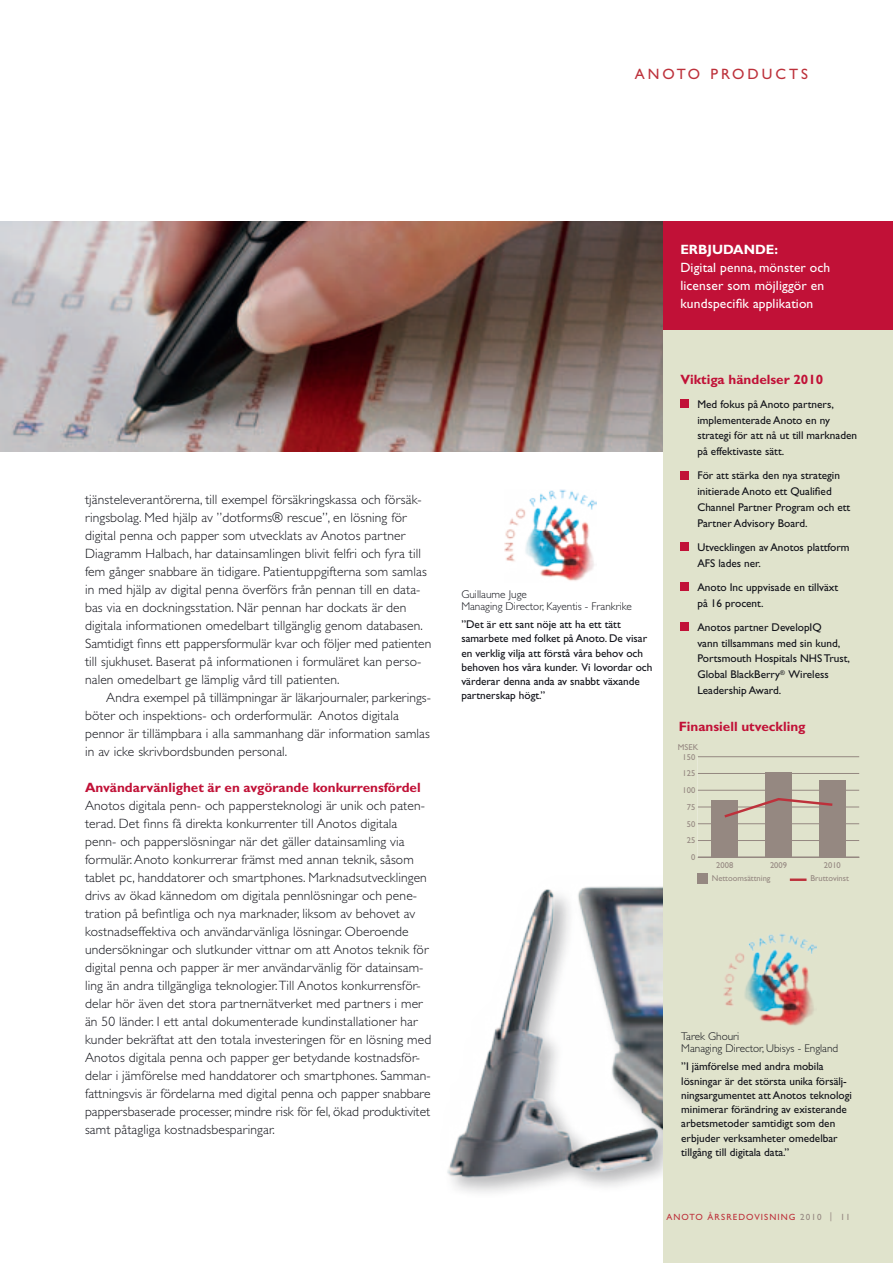
<style>
.page{position:relative;width:893px;height:1263px;background:#fff}
.page>*{position:absolute;margin:0;border:0;box-sizing:border-box;transform-origin:0 0}
.t1{font:15px "Gill Sans";color:#bd313b}
.t2{font:300 13.5px/18px "Gill Sans";letter-spacing:.01em;color:#101118}
.t3{font:700 13.5px "Gill Sans";color:#c11137}
.t4{font:13.5px/18px "Gill Sans";letter-spacing:.01em;color:#fff}
.t5{font:700 13.5px "Gill Sans";letter-spacing:.145em;color:#fff}
.t6{font:11.25px/15.8px "Gill Sans";color:#101118}
.t7{font:300 11.25px/12px "Gill Sans";color:#101118}
.t8{font:9px "Gill Sans";letter-spacing:.12em;color:#bd313b}
.t9{font:8.55px "Gill Sans";color:#958881}
.s1{color:#958881}
</style>
<div class="page">
<img style="left:447px;top:886px;width:216px;height:305px">
<img style="left:0;top:221px;width:663px;height:230px">
<div style="left:663px;top:221px;width:230px;height:1042px;background:#e0e3cc"></div>
<div style="left:663px;top:221px;width:230px;height:109px;background:#c11137"></div>
<div style="left:680px;top:399px;width:9px;height:9px;background:#c11137"></div>
<div style="left:680px;top:471px;width:9px;height:8px;background:#c11137"></div>
<div style="left:680px;top:542px;width:9px;height:9px;background:#c11137"></div>
<div style="left:680px;top:582px;width:9px;height:9px;background:#c11137"></div>
<div style="left:680px;top:622px;width:9px;height:9px;background:#c11137"></div>
<hr style="left:698px;top:840px;width:161px;height:1px;background:#958881">
<hr style="left:698px;top:823px;width:161px;height:1px;background:#958881">
<hr style="left:698px;top:807px;width:161px;height:1px;background:#958881">
<hr style="left:698px;top:790px;width:161px;height:1px;background:#958881">
<hr style="left:698px;top:773px;width:161px;height:1px;background:#958881">
<hr style="left:698px;top:756px;width:161px;height:1px;background:#958881">
<div style="left:712px;top:800px;width:26px;height:57px;background:#958881"></div>
<div style="left:765px;top:772px;width:27px;height:85px;background:#958881"></div>
<div style="left:819px;top:780px;width:26px;height:77px;background:#958881"></div>
<div style="left:698px;top:874px;width:10px;height:10px;background:#958881"></div>
<hr style="left:790px;top:878px;width:16px;height:3px;background:#bd313b">
<svg style="left:724px;top:798px;width:108px;height:19px"></svg>
<hr style="left:698px;top:857px;width:161px;height:1px;background:#958881">
<img style="left:504px;top:489px;width:93px;height:92px">
<img style="left:724px;top:934px;width:93px;height:92px">
<p class="t1" style="left:635px;top:66px;width:175px">Anoto Pr oduc ts</p>
<p class="t2" style="left:85px;top:490px;width:348px">tjänsteleverantörerna, till exempel försäkringskassa och försäk&shy;ringsbolag. Med hjälp av ”dotforms® rescue”, en lösning för digital penna och papper som utvecklats av Anotos partner Diagramm Halbach, har datainsamlingen blivit felfri och fyra till fem gånger snabbare än tidigare. Patientuppgifterna som samlas in med hjälp av digital penna överförs från pennan till en data&shy;bas via en dockningsstation. När pennan har dockats är den digitala informationen omedelbart tillgänglig genom databasen.<br>Samtidigt finns ett pappersformulär kvar och följer med patienten till sjukhuset. Baserat på informationen i formuläret kan perso&shy;nalen omedelbart ge lämplig vård till patienten.</p>
<p class="t2" style="left:85px;top:688px;width:347px;text-indent:21px">Andra exempel på tillämpningar är läkarjournaler, parkerings&shy;böter och inspektions- och orderformulär. Anotos digitala pennor är tillämpbara i alla sammanhang där information samlas in av icke skrivbordsbunden personal.</p>
<p class="t3" style="left:85px;top:779px;width:337px">Användarvänlighet är en avgörande konkurrensfördel</p>
<p class="t2" style="left:85px;top:796px;width:348px">Anotos digitala penn- och pappersteknologi är unik och paten&shy;terad. Det finns få direkta konkurrenter till Anotos digitala<br>penn- och papperslösningar när det gäller datainsamling via formulär. Anoto konkurrerar främst med annan teknik, såsom tablet pc, handdatorer och smartphones. Marknadsutvecklingen drivs av ökad kännedom om digitala pennlösningar och pene&shy;tration på befintliga och nya marknader, liksom av behovet av kostnadseffektiva och användarvänliga lösningar. Oberoende undersökningar och slutkunder vittnar om att Anotos teknik för digital penna och papper är mer användarvänlig för datainsam&shy;ling än andra tillgängliga teknologier. Till Anotos konkurrensför&shy;delar hör även det stora partnernätverket med partners i mer än 50 länder. I ett antal dokumenterade kundinstallationer har kunder bekräftat att den totala investeringen för en lösning med Anotos digitala penna och papper ger betydande kostnadsför&shy;delar i jämförelse med handdatorer och smartphones. Samman&shy;fattningsvis är fördelarna med digital penna och papper snabbare pappersbaserade processer, mindre risk för fel, ökad produktivitet samt påtagliga kostnadsbesparingar.</p>
<p class="t7" style="left:461px;top:588px;width:172px">Guillaume Juge<br>Managing Director, Kayentis - Frankrike</p>
<p class="t6" style="left:461px;top:617px;width:193px;line-height:14.2px">”Det är ett sant nöje att ha ett tätt samarbete med folket på Anoto. De visar en verklig vilja att förstå våra behov och behoven hos våra kunder. Vi lovordar och värderar denna anda av snabbt växande partnerskap högt.”</p>
<p class="t5" style="left:680px;top:242px;width:99px">Erbjudande:</p>
<p class="t4" style="left:680px;top:259px;width:151px">Digital penna, mönster och licenser som möjliggör en kundspecifik applikation</p>
<p class="t3" style="left:680px;top:371px;width:144px">Viktiga händelser 2010</p>
<p class="t6" style="left:697px;top:396px;width:161px;text-indent:-9px">M ed fokus på Anoto partners, implementerade Anoto en ny strategi för att nå ut till marknaden på effektivaste sätt.</p>
<p class="t6" style="left:697px;top:468px;width:154px;text-indent:-9px">För att stärka den nya strategin initierade Anoto ett Qualified<br>Channel Partner Program och ett<br>Partner Advisory Board.</p>
<p class="t6" style="left:697px;top:539px;width:154px;text-indent:-9px">Utvecklingen av Anotos plattform<br>AFS lades ner.</p>
<p class="t6" style="left:697px;top:579px;width:142px">Anoto Inc uppvisade en tillväxt på 16 procent.</p>
<p class="t6" style="left:697px;top:619px;width:154px">Anotos partner DevelopIQ<br>vann tillsammans med sin kund,<br>Portsmouth Hospitals NHS Trust,<br>Global BlackBerry<sup>®</sup> Wireless<br>Leadership Award.</p>
<p class="t3" style="left:679px;top:718px;width:128px">Finansiell utveckling</p>
<p class="t9" style="left:678px;top:742px;width:22px">MSEK</p>
<p class="t9" style="left:683px;top:752px;width:14px">150</p>
<p class="t9" style="left:683px;top:768px;width:14px">125</p>
<p class="t9" style="left:683px;top:785px;width:14px">100</p>
<p class="t9" style="left:687px;top:802px;width:10px">75</p>
<p class="t9" style="left:687px;top:819px;width:10px">50</p>
<p class="t9" style="left:687px;top:835px;width:10px">25</p>
<p class="t9" style="left:691px;top:852px;width:6px">0</p>
<p class="t9" style="left:716px;top:860px;width:19px">2008</p>
<p class="t9" style="left:770px;top:860px;width:19px">2009</p>
<p class="t9" style="left:824px;top:860px;width:19px">2010</p>
<p class="t9" style="left:712px;top:873px;width:60px">Nettoomsättning</p>
<p class="t9" style="left:810px;top:873px;width:40px">Bruttovinst</p>
<p class="t7" style="left:681px;top:1030px;width:159px">Tarek Ghouri<br>Managing Director, Ubisys - England</p>
<p class="t6" style="left:681px;top:1059px;width:172px;line-height:14.2px">”I jämförelse med andra mobila lösningar är det största unika försälj&shy;ningsargumentet att Anotos teknologi minimerar förändring av existerande arbetsmetoder samtidigt som den erbjuder verksamheter omedelbar tillgång till digitala data.”</p>
<p class="t8" style="left:666px;top:1211px;width:186px">Anoto årsredovisning <span class="s1">2010 | 11</span></p>
</div>
